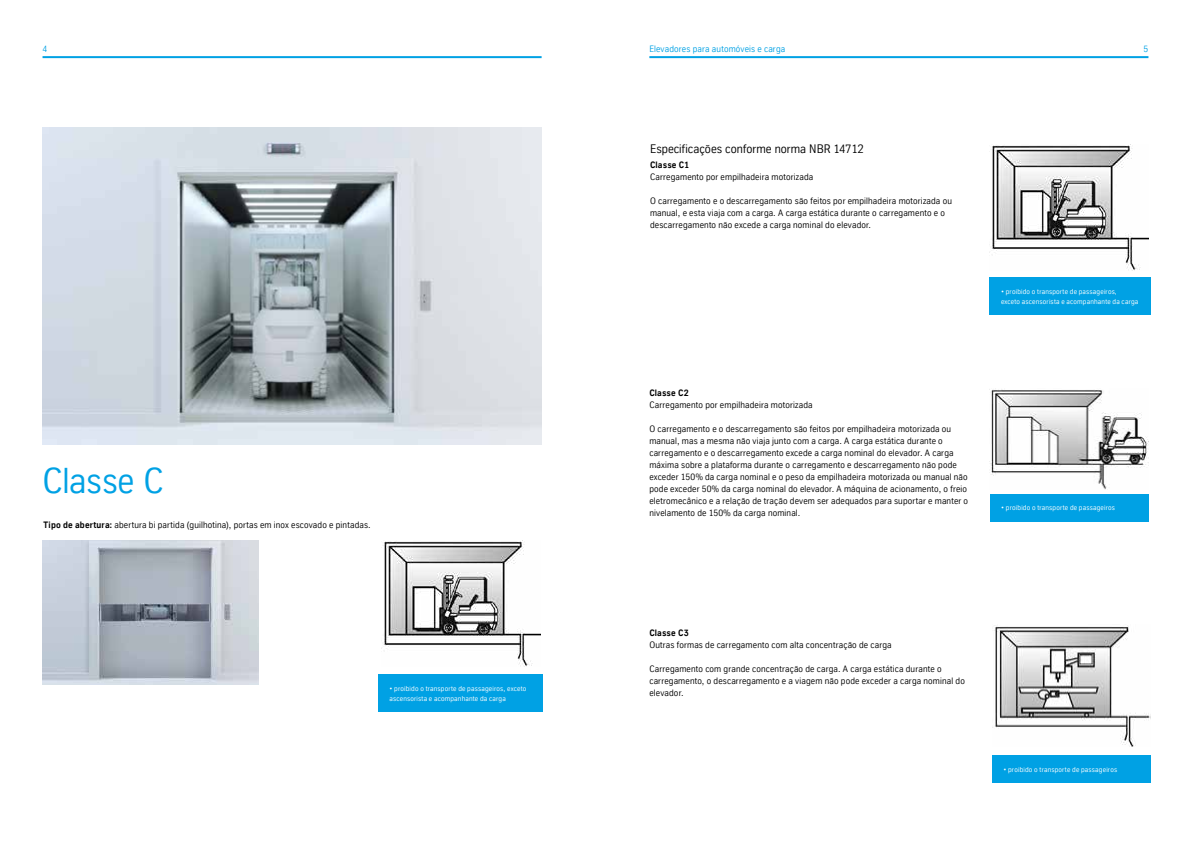
<style>
.page{position:relative;width:1191px;height:842px;background:#fff}
.page>*{position:absolute;margin:0;border:0;box-sizing:border-box;transform-origin:0 0}
.t1{font:35px "TK Type";color:#00a1e4}
.t2{font:12px "TK Type";letter-spacing:.005em;color:#000}
.t3{font:9px/12px "TK Type";letter-spacing:.015em;color:#000}
.t4{font:9px "TK Type";letter-spacing:.015em;color:#00a1e4}
.t5{font:700 9px "TK Type";letter-spacing:.02em;color:#000}
.t6{font:7px/10px "TK Type";letter-spacing:.025em;color:#fff}
.s1{font-weight:700}
</style>
<div class="page">
<hr style="left:649px;top:56px;width:499px;height:2px;background:#00a1e4">
<img style="left:43px;top:128px;width:498px;height:316px">
<hr style="left:43px;top:56px;width:498px;height:2px;background:#00a1e4">
<img style="left:989px;top:144px;width:159px;height:126px">
<img style="left:381px;top:540px;width:159px;height:126px">
<div style="left:989px;top:277px;width:161px;height:38px;background:#00a1e4"></div>
<div style="left:378px;top:674px;width:164px;height:38px;background:#00a1e4"></div>
<div style="left:989px;top:494px;width:159px;height:28px;background:#00a1e4"></div>
<img style="left:989px;top:388px;width:159px;height:102px">
<div style="left:992px;top:755px;width:158px;height:28px;background:#00a1e4"></div>
<img style="left:992px;top:625px;width:158px;height:122px">
<img style="left:43px;top:540px;width:215px;height:144px">
<p class="t4" style="left:43px;top:44px;width:6px">4</p>
<p class="t4" style="left:649px;top:44px;width:137px">Elevadores para automóveis e carga</p>
<p class="t4" style="left:1143px;top:44px;width:6px">5</p>
<h1 class="t1" style="left:43px;top:461px;width:122px">Classe C</h1>
<p class="t3" style="left:44px;top:519px;width:329px"><span class="s1">Tipo de abertura:</span> abertura bi partida (guilhotina), portas em inox escovado e pintadas.</p>
<p class="t6" style="left:389px;top:683px;width:138px">• proibido o transporte de passageiros, exceto ascensorista e acompanhante da carga</p>
<h2 class="t2" style="left:650px;top:142px;width:215px">Especificações conforme norma NBR 14712</h2>
<p class="t5" style="left:650px;top:160px;width:41px">Classe C1</p>
<p class="t3" style="left:650px;top:171px;width:165px">Carregamento por empilhadeira motorizada</p>
<p class="t3" style="left:650px;top:195px;width:303px">O carregamento e o descarregamento são feitos por empilhadeira motorizada ou manual, e esta viaja com a carga. A carga estática durante o carregamento e o descarregamento não excede a carga nominal do elevador.</p>
<p class="t6" style="left:1001px;top:286px;width:139px">• proibido o transporte de passageiros,<br>exceto ascensorista e acompanhante da carga</p>
<p class="t5" style="left:649px;top:388px;width:41px">Classe C2</p>
<p class="t3" style="left:649px;top:399px;width:165px">Carregamento por empilhadeira motorizada</p>
<p class="t3" style="left:649px;top:423px;width:320px">O carregamento e o descarregamento são feitos por empilhadeira motorizada ou manual, mas a mesma não viaja junto com a carga. A carga estática durante o carregamento e o descarregamento excede a carga nominal do elevador. A carga máxima sobre a plataforma durante o carregamento e descarregamento não pode exceder 150% da carga nominal e o peso da empilhadeira motorizada ou manual não pode exceder 50% da carga nominal do elevador. A máquina de acionamento, o freio eletromecânico e a relação de tração devem ser adequados para suportar e manter o nivelamento de 150% da carga nominal.</p>
<p class="t6" style="left:1001px;top:503px;width:115px">• proibido o transporte de passageiros</p>
<p class="t5" style="left:649px;top:628px;width:41px">Classe C3</p>
<p class="t3" style="left:649px;top:639px;width:244px">Outras formas de carregamento com alta concentração de carga</p>
<p class="t3" style="left:649px;top:663px;width:317px">Carregamento com grande concentração de carga. A carga estática durante o carregamento, o descarregamento e a viagem não pode exceder a carga nominal do elevador.</p>
<p class="t6" style="left:1003px;top:764px;width:115px">• proibido o transporte de passageiros</p>
</div>
